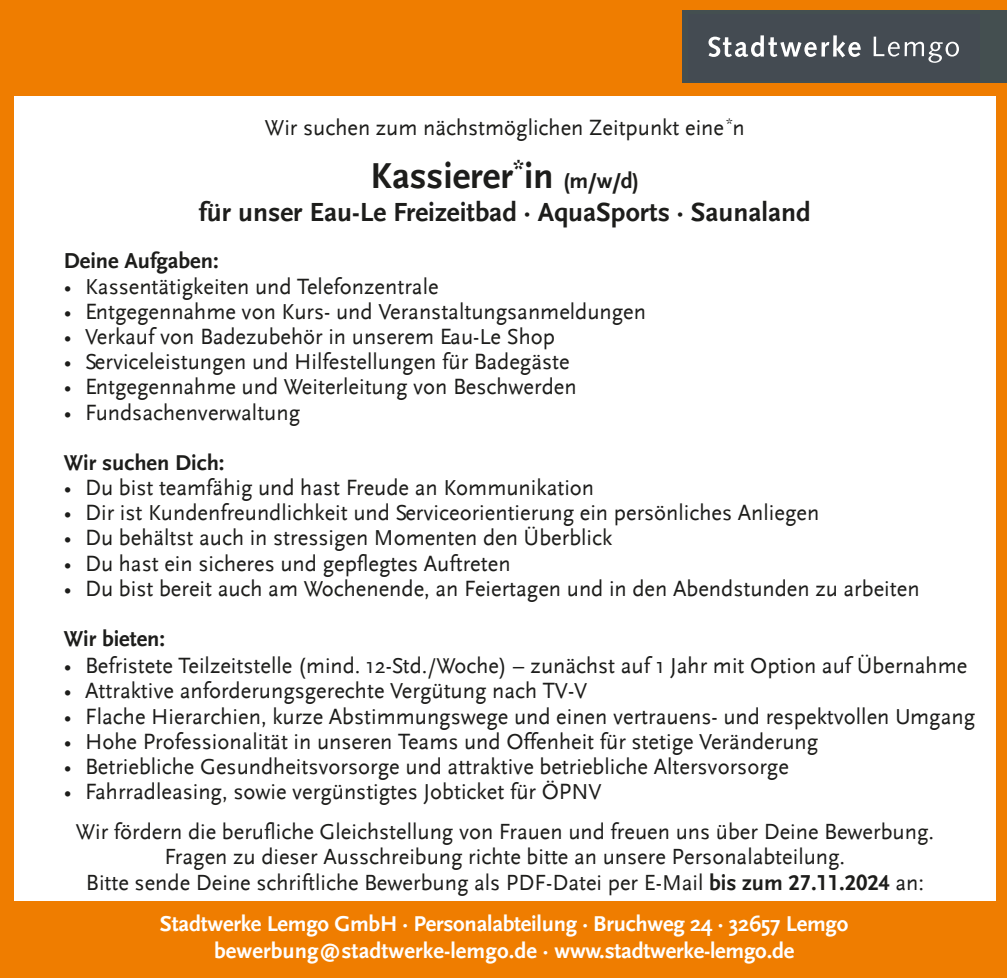
<style>
.page{position:relative;width:1007px;height:978px;background:#fff}
.page>*{position:absolute;margin:0;border:0;box-sizing:border-box;transform-origin:0 0}
.t1{font:700 37.75px "SL Scala Sans";color:#1d1d1b}
.t2{font:700 27.5px "SL Scala Sans";color:#1d1d1b}
.t3{font:22.75px "SL Scala Sans";color:#1d1d1b}
.t4{font:700 22.75px "SL Scala Sans";color:#1d1d1b}
.t5{font:22.5px/25px "SL Scala Sans";color:#1d1d1b;text-align:center}
.t6{font:700 22.5px/27px "SL Scala Sans";letter-spacing:-.01em;color:#fff;text-align:center}
.t7{font:700 22.5px "SL Scala Sans";color:#1d1d1b}
.s1{font-size:22.75px}
.s2{font-size:22.5px}
.s3{font-family:"SL Scala Sans Tab";font-weight:700;font-size:22.75px}
.s4{font-family:"SL Scala Sans Tab";font-size:22.75px}
</style>
<div class="page">
<div style="left:0;top:0;width:1006px;height:978px;background:#ef7d00"></div>
<div style="left:14px;top:96px;width:981px;height:805px;background:#fff"></div>
<div style="left:682px;top:11px;width:324px;height:72px;background:#444f50"></div>
<div style="left:688px;top:14px;width:291px;height:67px;background:#444b52"></div>
<svg style="left:708px;top:35px;width:152px;height:22px"></svg>
<svg style="left:873px;top:37px;width:85px;height:26px"></svg>
<p class="t3" style="left:265px;top:115px;width:481px">Wir suchen zum nächstmöglichen Zeitpunkt eine <sup>*</sup>n</p>
<h1 class="t1" style="left:370px;top:155px;width:270px">Kassierer<sup>*</sup>in <span class="s1">(m/w/d)</span></h1>
<p class="t2" style="left:199px;top:197px;width:613px">für unser Eau-Le Freizeitbad · AquaSports · Saunaland</p>
<p class="t4" style="left:64px;top:249px;width:156px">Deine Aufgaben:</p>
<p class="t3" style="left:64px;top:274px;width:376px">• Kassentätigkeiten und Telefonzentrale</p>
<p class="t3" style="left:64px;top:299px;width:583px">• Entgegennahme von Kurs- und Veranstaltungsanmeldungen</p>
<p class="t3" style="left:64px;top:324px;width:492px">• Verkauf von Badezubehör in unserem Eau-Le Shop</p>
<p class="t3" style="left:64px;top:349px;width:507px">• Serviceleistungen und Hilfestellungen für Badegäste</p>
<p class="t3" style="left:64px;top:375px;width:514px">• Entgegennahme und Weiterleitung von Beschwerden</p>
<p class="t3" style="left:64px;top:400px;width:238px">• Fundsachenverwaltung</p>
<p class="t7" style="left:64px;top:450px;width:162px">Wir suchen Dich:</p>
<p class="t3" style="left:64px;top:475px;width:531px">• Du bist teamfähig und hast Freude an Kommunikation</p>
<p class="t3" style="left:64px;top:500px;width:756px">• Dir ist Kundenfreundlichkeit und Serviceorientierung ein persönliches Anliegen</p>
<p class="t3" style="left:64px;top:526px;width:550px">• Du behältst auch in stressigen Momenten den Überblick</p>
<p class="t3" style="left:64px;top:551px;width:448px">• Du hast ein sicheres und gepflegtes Auftreten</p>
<p class="t3" style="left:64px;top:576px;width:857px">• Du bist bereit auch am Wochenende, an Feiertagen und in den Abendstunden zu arbeiten</p>
<p class="t4" style="left:64px;top:627px;width:103px">Wir bieten:</p>
<p class="t3" style="left:64px;top:653px;width:904px">• Befristete Teilzeitstelle (<span class="s2">mind. 12-Std./Woche</span>) – zunächst auf 1 Jahr mit Option auf Übernahme</p>
<p class="t3" style="left:64px;top:679px;width:525px">• Attraktive anforderungsgerechte Vergütung nach TV-V</p>
<p class="t3" style="left:64px;top:704px;width:912px">• Flache Hierarchien, kurze Abstimmungswege und einen vertrauens- und respektvollen Umgang</p>
<p class="t3" style="left:64px;top:729px;width:755px">• Hohe Professionalität in unseren Teams und Offenheit für stetige Veränderung</p>
<p class="t3" style="left:64px;top:754px;width:726px">• Betriebliche Gesundheitsvorsorge und attraktive betriebliche Altersvorsorge</p>
<p class="t3" style="left:64px;top:779px;width:539px">• Fahrradleasing, sowie vergünstigtes Jobticket für ÖPNV</p>
<p class="t5" style="left:76px;top:820px;width:859px">Wir fördern die berufliche Gleichstellung von Frauen und freuen uns über Deine Bewerbung.<br>Fragen zu dieser Ausschreibung richte bitte an unsere Personalabteilung.<br>Bitte sende Deine schriftliche Bewerbung als PDF-Datei per E-Mail <span class="s3">bis zum 27.11.2024</span> <span class="s4">an:</span></p>
<p class="t6" style="left:160px;top:910px;width:689px">Stadtwerke Lemgo GmbH · Personalabteilung · Bruchweg 24 · 32657 Lemgo bewerbung@stadtwerke-lemgo.de · www.stadtwerke-lemgo.de</p>
</div>
